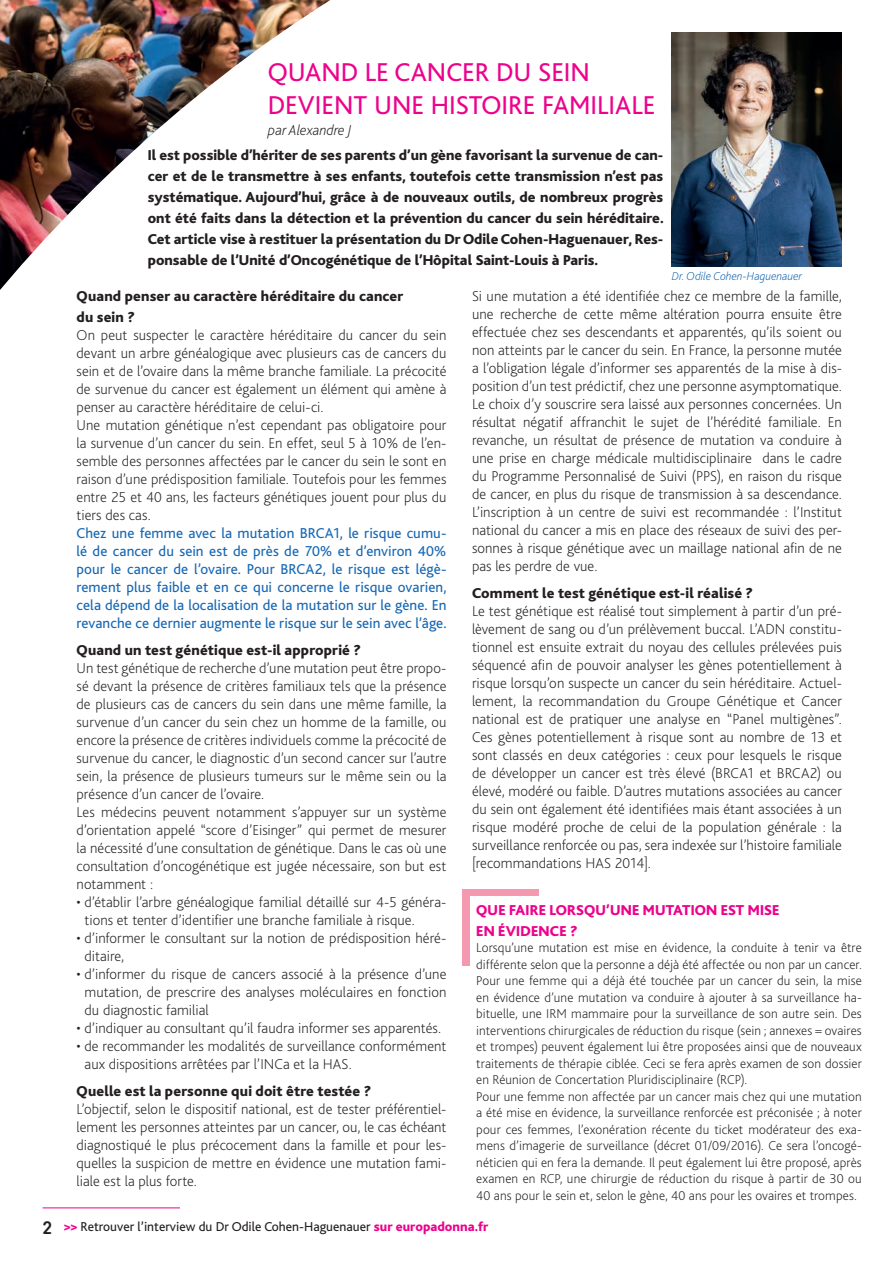
<style>
.page{position:relative;width:893px;height:1263px;background:#fff}
.page>*{position:absolute;margin:0;border:0;box-sizing:border-box;transform-origin:0 0}
.t1{font:27px/32.4px "Bliss";color:#ed028c}
.t2{font:700 18px "Core Sans DS55";color:#231f20}
.t3{font:200 15px/18px "Bliss";letter-spacing:.005em;color:#231f20;text-align:justify}
.t4{font:800 15px/21px "Bliss";letter-spacing:.005em;color:#231f20}
.t5{font:15px/18px "Bliss";color:#1768b4;text-align:justify}
.t6{font:800 15px "Bliss";letter-spacing:.01em;color:#ed028c}
.t7{font:italic 200 15px "Bliss";color:#231f20}
.t8{font:200 13.5px/16.5px "Bliss";letter-spacing:.005em;color:#231f20;text-align:justify}
.t9{font:13.5px "Bliss";color:#231f20}
.t10{font:italic 200 12px "Bliss";color:#1768b4}
.s1{font-weight:800;color:#ed028c}
</style>
<div class="page">
<svg style="left:0;top:0;width:842px;height:290px"></svg>
<hr style="left:43px;top:1207px;width:137px;height:1px;background:#ed028c">
<img style="left:672px;top:33px;width:170px;height:234px">
<div style="left:462px;top:889px;width:77px;height:77px;background:#f499b0"></div>
<div style="left:470px;top:897px;width:158px;height:117px;background:#fff"></div>
<p class="t1" style="left:268px;top:57px;width:389px">QUAND LE CANCER DU SEIN<br>DEVIENT UNE HISTOIRE FAMILIALE</p>
<p class="t7" style="left:268px;top:122px;width:85px">par Alexandre J</p>
<p class="t4" style="left:148px;top:145px;width:518px;text-align:justify">Il est possible d’hériter de ses parents d’un gène favorisant la survenue de can&shy;cer et de le transmettre à ses enfants, toutefois cette transmission n’est pas systématique. Aujourd’hui, grâce à de nouveaux outils, de nombreux progrès ont été faits dans la détection et la prévention du cancer du sein héréditaire.<br>Cet article vise à restituer la présentation du Dr Odile Cohen-Haguenauer, Res&shy;ponsable de l’Unité d’Oncogénétique de l’Hôpital Saint-Louis à Paris.</p>
<p class="t10" style="left:672px;top:269px;width:132px">Dr. Odile Cohen-Haguenauer</p>
<p class="t4" style="left:77px;top:286px;width:328px">Quand penser au caractère héréditaire du cancer du sein ?</p>
<p class="t3" style="left:77px;top:326px;width:371px">On peut suspecter le caractère héréditaire du cancer du sein devant un arbre généalogique avec plusieurs cas de cancers du sein et de l’ovaire dans la même branche familiale. La précocité de survenue du cancer est également un élément qui amène à penser au caractère héréditaire de celui-ci.</p>
<p class="t3" style="left:77px;top:416px;width:371px">Une mutation génétique n’est cependant pas obligatoire pour la survenue d’un cancer du sein. En effet, seul 5 à 10% de l’en&shy;semble des personnes affectées par le cancer du sein le sont en raison d’une prédisposition familiale. Toutefois pour les femmes entre 25 et 40 ans, les facteurs génétiques jouent pour plus du tiers des cas.</p>
<p class="t5" style="left:77px;top:524px;width:371px">Chez une femme avec la mutation BRCA1, le risque cumu&shy;lé de cancer du sein est de près de 70% et d’environ 40% pour le cancer de l’ovaire. Pour BRCA2, le risque est légè&shy;rement plus faible et en ce qui concerne le risque ovarien, cela dépend de la localisation de la mutation sur le gène. En revanche ce dernier augmente le risque sur le sein avec l’âge.</p>
<p class="t4" style="left:77px;top:640px;width:286px">Quand un test génétique est-il approprié ?</p>
<p class="t3" style="left:77px;top:659px;width:371px">Un test génétique de recherche d’une mutation peut être propo&shy;sé devant la présence de critères familiaux tels que la présence de plusieurs cas de cancers du sein dans une même famille, la survenue d’un cancer du sein chez un homme de la famille, ou encore la présence de critères individuels comme la précocité de survenue du cancer, le diagnostic d’un second cancer sur l’autre sein, la présence de plusieurs tumeurs sur le même sein ou la présence d’un cancer de l’ovaire.</p>
<p class="t3" style="left:77px;top:803px;width:371px">Les médecins peuvent notamment s’appuyer sur un système d’orientation appelé “score d’Eisinger” qui permet de mesurer la nécessité d’une consultation de génétique. Dans le cas où une consultation d’oncogénétique est jugée nécessaire, son but est notamment :</p>
<p class="t3" style="left:85px;top:893px;width:363px;text-indent:-8px">• d’établir l’arbre généalogique familial détaillé sur 4-5 généra&shy;tions et tenter d’identifier une branche familiale à risque.</p>
<p class="t3" style="left:85px;top:929px;width:363px;text-indent:-8px">• d’informer le consultant sur la notion de prédisposition héré&shy;ditaire,</p>
<p class="t3" style="left:85px;top:965px;width:363px;text-indent:-8px">• d’informer du risque de cancers associé à la présence d’une mutation, de prescrire des analyses moléculaires en fonction du diagnostic familial</p>
<p class="t3" style="left:77px;top:1019px;width:366px">• d’indiquer au consultant qu’il faudra informer ses apparentés.</p>
<p class="t3" style="left:85px;top:1037px;width:363px;text-indent:-8px">• de recommander les modalités de surveillance conformément aux dispositions arrêtées par l’INCa et la HAS.</p>
<p class="t4" style="left:77px;top:1081px;width:296px">Quelle est la personne qui doit être testée ?</p>
<p class="t3" style="left:77px;top:1100px;width:371px">L’objectif, selon le dispositif national, est de tester préférentiel&shy;lement les personnes atteintes par un cancer, ou, le cas échéant diagnostiqué le plus précocement dans la famille et pour les&shy;quelles la suspicion de mettre en évidence une mutation fami&shy;liale est la plus forte.</p>
<p class="t3" style="left:472px;top:287px;width:371px">Si une mutation a été identifiée chez ce membre de la famille, une recherche de cette même altération pourra ensuite être effectuée chez ses descendants et apparentés, qu’ils soient ou non atteints par le cancer du sein. En France, la personne mutée a l’obligation légale d’informer ses apparentés de la mise à dis&shy;position d’un test prédictif, chez une personne asymptomatique.<br>Le choix d’y souscrire sera laissé aux personnes concernées. Un résultat négatif affranchit le sujet de l’hérédité familiale. En revanche, un résultat de présence de mutation va conduire à une prise en charge médicale multidisciplinaire dans le cadre du Programme Personnalisé de Suivi (PPS), en raison du risque de cancer, en plus du risque de transmission à sa descendance.<br>L’inscription à un centre de suivi est recommandée : l’Institut national du cancer a mis en place des réseaux de suivi des per&shy;sonnes à risque génétique avec un maillage national afin de ne pas les perdre de vue.</p>
<p class="t4" style="left:472px;top:583px;width:282px">Comment le test génétique est-il réalisé ?</p>
<p class="t3" style="left:472px;top:602px;width:371px">Le test génétique est réalisé tout simplement à partir d’un pré&shy;lèvement de sang ou d’un prélèvement buccal. L’ADN constitu&shy;tionnel est ensuite extrait du noyau des cellules prélevées puis séquencé afin de pouvoir analyser les gènes potentiellement à risque lorsqu’on suspecte un cancer du sein héréditaire. Actuel&shy;lement, la recommandation du Groupe Génétique et Cancer national est de pratiquer une analyse en “Panel multigènes”.<br>Ces gènes potentiellement à risque sont au nombre de 13 et sont classés en deux catégories : ceux pour lesquels le risque de développer un cancer est très élevé (BRCA1 et BRCA2) ou élevé, modéré ou faible. D’autres mutations associées au cancer du sein ont également été identifiées mais étant associées à un risque modéré proche de celui de la population générale : la surveillance renforcée ou pas, sera indexée sur l’histoire familiale [recommandations HAS 2014].</p>
<p class="t6" style="left:476px;top:902px;width:305px">QUE FAIRE LORSQU’UNE MUTATION EST MISE</p>
<p class="t6" style="left:476px;top:923px;width:103px">EN ÉVIDENCE ?</p>
<p class="t8" style="left:476px;top:940px;width:387px">Lorsqu’une mutation est mise en évidence, la conduite à tenir va être différente selon que la personne a déjà été affectée ou non par un cancer.</p>
<p class="t8" style="left:476px;top:973px;width:387px">Pour une femme qui a déjà été touchée par un cancer du sein, la mise en évidence d’une mutation va conduire à ajouter à sa surveillance ha&shy;bituelle, une IRM mammaire pour la surveillance de son autre sein. Des interventions chirurgicales de réduction du risque (sein ; annexes = ovaires et trompes) peuvent également lui être proposées ainsi que de nouveaux traitements de thérapie ciblée. Ceci se fera après examen de son dossier en Réunion de Concertation Pluridisciplinaire (RCP).</p>
<p class="t8" style="left:476px;top:1088px;width:387px">Pour une femme non affectée par un cancer mais chez qui une mutation a été mise en évidence, la surveillance renforcée est préconisée ; à noter pour ces femmes, l’exonération récente du ticket modérateur des exa&shy;mens d’imagerie de surveillance (décret 01/09/2016). Ce sera l’oncogé&shy;néticien qui en fera la demande. Il peut également lui être proposé, après examen en RCP, une chirurgie de réduction du risque à partir de 30 ou 40 ans pour le sein et, selon le gène, 40 ans pour les ovaires et trompes.</p>
<p class="t2" style="left:43px;top:1215px;width:11px">2</p>
<p class="t9" style="left:64px;top:1219px;width:426px"><span class="s1">&gt;&gt;</span> Retrouver l’interview du Dr Odile Cohen-Haguenauer <span class="s1">sur europadonna.fr</span></p>
</div>
